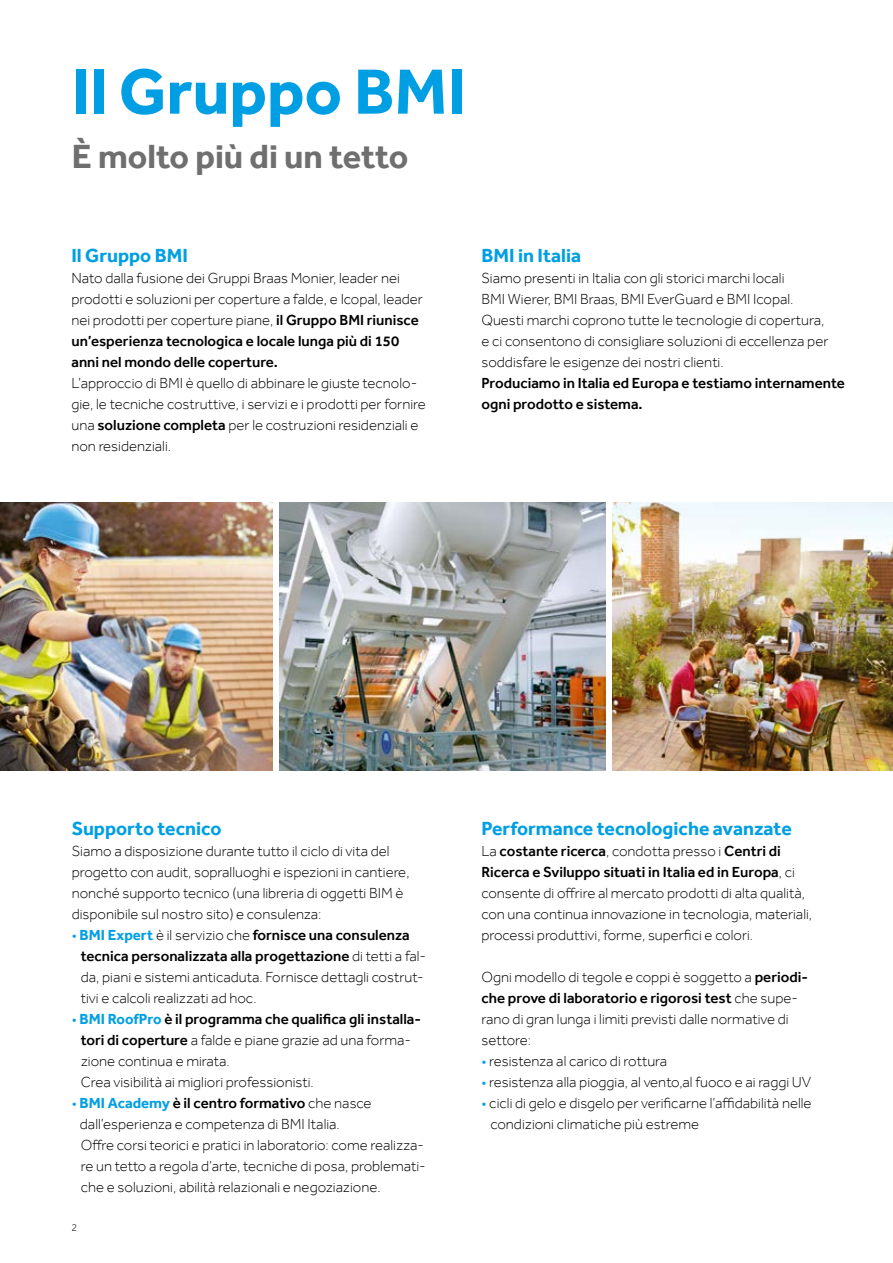
<style>
.page{position:relative;width:893px;height:1263px;background:#fff}
.page>*{position:absolute;margin:0;border:0;box-sizing:border-box;transform-origin:0 0}
.t1{font:700 66px "Effra";color:#009fe3}
.t2{font:700 34.5px "Effra";color:#706f6f}
.t3{font:700 19.5px "Effra";color:#009fe3}
.t4{font:300 15px/21px "Effra";color:#000}
.t5{font:500 15px/21px "Effra";color:#000}
.t6{font:300 10.5px "Effra";color:#000}
.s1{font-weight:500}
.s2{color:#009fe3}
.s3{font-weight:700;color:#009fe3}
</style>
<div class="page">
<img style="left:279px;top:502px;width:327px;height:268px">
<img style="left:612px;top:502px;width:281px;height:268px">
<img style="left:0;top:502px;width:273px;height:268px">
<h1 class="t1" style="left:72px;top:52px;width:396px">Il Gruppo BMI</h1>
<h2 class="t2" style="left:72px;top:136px;width:338px">È molto più di un tetto</h2>
<h3 class="t3" style="left:71px;top:244px;width:118px">Il Gruppo BMI</h3>
<p class="t4" style="left:71px;top:268px;width:353px">Nato dalla fusione dei Gruppi Braas Monier, leader nei prodotti e soluzioni per coperture a falde, e Icopal, leader nei prodotti per coperture piane, <span class="s1">il Gruppo BMI riunisce un’esperienza tecnologica e locale lunga più di 150 anni nel mondo delle coperture.</span></p>
<p class="t4" style="left:71px;top:373px;width:356px">L’approccio di BMI è quello di abbinare le giuste tecnolo&shy;gie, le tecniche costruttive, i servizi e i prodotti per fornire una <span class="s1">soluzione completa</span> per le costruzioni residenziali e non residenziali.</p>
<h3 class="t3" style="left:481px;top:244px;width:101px">BMI in Italia</h3>
<p class="t4" style="left:481px;top:268px;width:348px">Siamo presenti in Italia con gli storici marchi locali<br>BMI Wierer, BMI Braas, BMI EverGuard e BMI Icopal.<br>Questi marchi coprono tutte le tecnologie di copertura, e ci consentono di consigliare soluzioni di eccellenza per soddisfare le esigenze dei nostri clienti.</p>
<p class="t5" style="left:481px;top:373px;width:365px">Produciamo in Italia ed Europa e testiamo internamente ogni prodotto e sistema.</p>
<h3 class="t3" style="left:72px;top:816px;width:151px">Supporto tecnico</h3>
<p class="t4" style="left:72px;top:840px;width:339px">Siamo a disposizione durante tutto il ciclo di vita del progetto con audit, sopralluoghi e ispezioni in cantiere, nonché supporto tecnico (una libreria di oggetti BIM è disponibile sul nostro sito) e consulenza:</p>
<p class="t4" style="left:81px;top:924px;width:347px;text-indent:-9px"><span class="s2">•</span> <span class="s3">BMI Expert</span> è il servizio che <span class="s1">fornisce una consulenza tecnica personalizzata alla progettazione</span> di tetti a fal&shy;da, piani e sistemi anticaduta. Fornisce dettagli costrut&shy;tivi e calcoli realizzati ad hoc.</p>
<p class="t4" style="left:81px;top:1008px;width:342px;text-indent:-9px"><span class="s2">•</span> <span class="s3">BMI RoofPro</span> <span class="s1">è il programma che qualifica gli installa&shy;tori di coperture</span> a falde e piane grazie ad una forma&shy;zione continua e mirata.<br>Crea visibilità ai migliori professionisti.</p>
<p class="t4" style="left:80px;top:1092px;width:347px;text-indent:-8px"><span class="s2">•</span> <span class="s3">BMI Academy</span> <span class="s1">è il centro formativo</span> che nasce dall’esperienza e competenza di BMI Italia.<br>Offre corsi teorici e pratici in laboratorio: come realizza&shy;re un tetto a regola d’arte, tecniche di posa, problemati&shy;che e soluzioni, abilità relazionali e negoziazione.</p>
<p class="t6" style="left:71px;top:1221px;width:7px">2</p>
<h3 class="t3" style="left:481px;top:816px;width:312px">Performance tecnologiche avanzate</h3>
<p class="t4" style="left:481px;top:840px;width:332px">La <span class="s1">costante ricerca</span>, condotta presso i <span class="s1">Centri di Ricerca e Sviluppo situati in Italia ed in Europa</span>, ci consente di offrire al mercato prodotti di alta qualità, con una continua innovazione in tecnologia, materiali, processi produttivi, forme, superfici e colori.</p>
<p class="t4" style="left:481px;top:966px;width:328px">Ogni modello di tegole e coppi è soggetto a <span class="s1">periodi&shy;che prove di laboratorio e rigorosi test</span> che supe&shy;rano di gran lunga i limiti previsti dalle normative di settore:</p>
<p class="t4" style="left:481px;top:1050px;width:187px"><span class="s2">•</span> resistenza al carico di rottura</p>
<p class="t4" style="left:481px;top:1071px;width:332px"><span class="s2">•</span> resistenza alla pioggia, al vento,al fuoco e ai raggi UV</p>
<p class="t4" style="left:490px;top:1092px;width:323px;text-indent:-9px"><span class="s2">•</span> cicli di gelo e disgelo per verificarne l’affidabilità nelle condizioni climatiche più estreme</p>
</div>
